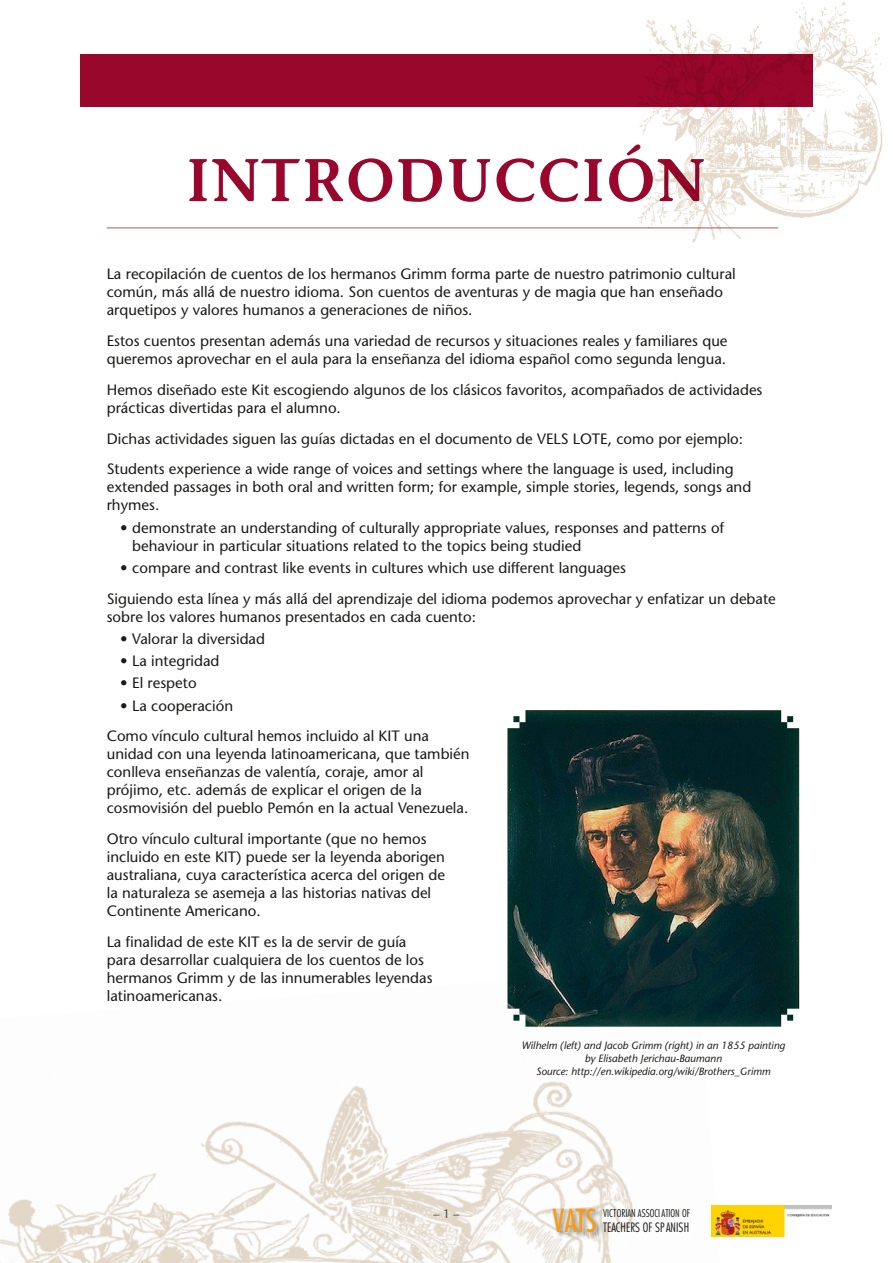
<style>
.page{position:relative;width:893px;height:1263px;background:#fff}
.page>*{position:absolute;margin:0;border:0;box-sizing:border-box;transform-origin:0 0}
.t1{font:600 60px "Stone Informal";letter-spacing:.025em;color:#99072d}
.t2{font:condensed 30.9px "Futura";color:#f49d1e}
.t3{font:15px/18px "Stone Sans";color:#1a1a18}
.t4{font:300 condensed 12.6px "Futura";color:#1a1a18}
.t5{font:12px "Stone Sans";color:#565656}
.t6{font:italic 10.5px/12.6px "Stone Sans";color:#1a1a18;text-align:center}
.t7{font:300 condensed 10.5px "Futura";color:#1a1a18}
</style>
<div class="page">
<div style="left:80px;top:54px;width:733px;height:52px;background:#99072d"></div>
<hr style="left:107px;top:228px;width:671px;height:1px;background:#b6555d">
<img style="left:625px;top:2px;width:258px;height:241px">
<img style="left:507px;top:710px;width:292px;height:317px">
<img style="left:0;top:982px;width:720px;height:281px">
<div style="left:551px;top:1208px;width:33px;height:31px;background:#1a1a18;opacity:.4"></div>
<div style="left:575px;top:1208px;width:28px;height:31px;background:#1a1a18;opacity:.4"></div>
<img style="left:711px;top:1205px;width:120px;height:31px">
<h1 class="t1" style="left:186px;top:144px;width:520px">INTRODUCCIÓN</h1>
<p class="t3" style="left:107px;top:265px;width:630px">La recopilación de cuentos de los hermanos Grimm forma parte de nuestro patrimonio cultural común, más allá de nuestro idioma. Son cuentos de aventuras y de magia que han enseñado arquetipos y valores humanos a generaciones de niños.</p>
<p class="t3" style="left:107px;top:332px;width:622px">Estos cuentos presentan además una variedad de recursos y situaciones reales y familiares que queremos aprovechar en el aula para la enseñanza del idioma español como segunda lengua.</p>
<p class="t3" style="left:107px;top:381px;width:657px">Hemos diseñado este Kit escogiendo algunos de los clásicos favoritos, acompañados de actividades prácticas divertidas para el alumno.</p>
<p class="t3" style="left:107px;top:423px;width:638px;line-height:30.8px">Dichas actividades siguen las guías dictadas en el documento de VELS LOTE, como por ejemplo:<br>Students experience a wide range of voices and settings where the language is used, including</p>
<p class="t3" style="left:107px;top:478px;width:646px">extended passages in both oral and written form; for example, simple stories, legends, songs and rhymes.</p>
<p class="t3" style="left:132px;top:518px;width:593px;text-indent:-12px">• demonstrate an understanding of culturally appropriate values, responses and patterns of behaviour in particular situations related to the topics being studied</p>
<p class="t3" style="left:107px;top:552px;width:670px;line-height:30.8px;text-indent:14px">• compare and contrast like events in cultures which use different languages<br>Siguiendo esta línea y más allá del aprendizaje del idioma podemos aprovechar y enfatizar un debate</p>
<p class="t3" style="left:107px;top:607px;width:371px">sobre los valores humanos presentados en cada cuento:</p>
<p class="t3" style="left:120px;top:630px;width:146px">• Valorar la diversidad</p>
<p class="t3" style="left:120px;top:652px;width:101px">• La integridad</p>
<p class="t3" style="left:120px;top:674px;width:78px">• El respeto</p>
<p class="t3" style="left:107px;top:690px;width:324px;line-height:30.8px;text-indent:14px">• La cooperación<br>Como vínculo cultural hemos incluido al KIT una</p>
<p class="t3" style="left:107px;top:745px;width:364px">unidad con una leyenda latinoamericana, que también conlleva enseñanzas de valentía, coraje, amor al prójimo, etc. además de explicar el origen de la cosmovisión del pueblo Pemón en la actual Venezuela.</p>
<p class="t3" style="left:107px;top:830px;width:340px">Otro vínculo cultural importante (que no hemos incluido en este KIT) puede ser la leyenda aborigen australiana, cuya característica acerca del origen de la naturaleza se asemeja a las historias nativas del Continente Americano.</p>
<p class="t3" style="left:107px;top:932px;width:327px">La finalidad de este KIT es la de servir de guía para desarrollar cualquiera de los cuentos de los hermanos Grimm y de las innumerables leyendas latinoamericanas.</p>
<p class="t5" style="left:434px;top:1207px;width:27px">– 1 –</p>
<p class="t6" style="left:521px;top:1039px;width:265px">Wilhelm (left) and Jacob Grimm (right) in an 1855 painting by Elisabeth Jerichau-Baumann<br>Source: http://en.wikipedia.org/wiki/Brothers_Grimm</p>
<h2 class="t2" style="left:553px;top:1201px;width:46px">VATS</h2>
<p class="t7" style="left:603px;top:1206px;width:89px">VICTORIAN ASSOCIATION OF</p>
<p class="t4" style="left:603px;top:1219px;width:88px">TEACHERS OF SPANISH</p>
</div>
